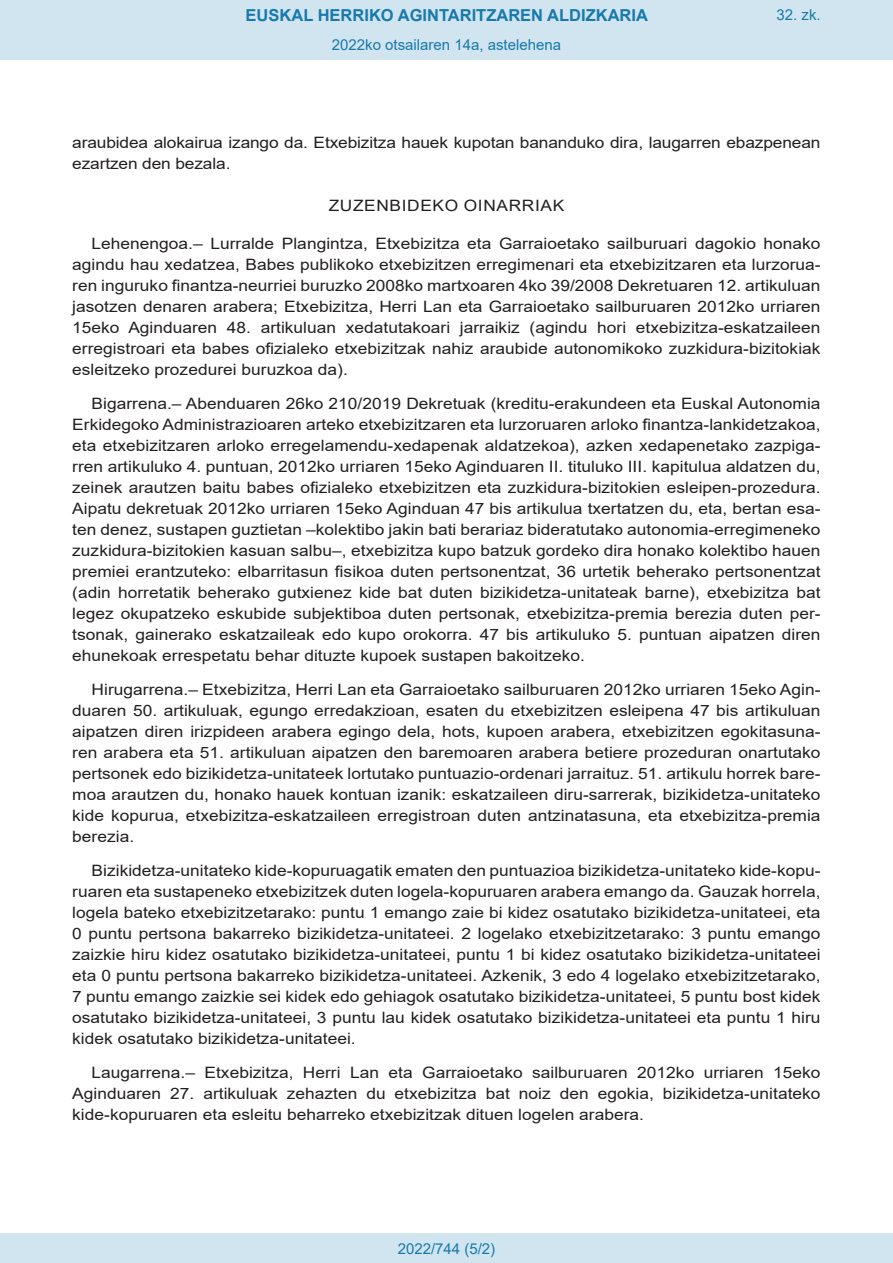
<style>
.page{position:relative;width:893px;height:1263px;background:#fff}
.page>*{position:absolute;margin:0;border:0;box-sizing:border-box;transform-origin:0 0}
.t1{font:700 16.5px "Arial";color:#1879ad}
.BOPVDetalle{font:15.6px/21px "Arial";color:#231f20;text-align:justify;scale:1.11 1}
.BOPVClave{font:15.6px "Arial";letter-spacing:.035em;color:#231f20;scale:1.11 1}
.Paginacion_Centro{font:15px "Arial";color:#1879ad}
</style>
<div class="page">
<div style="left:0;top:0;width:893px;height:60px;background:#d0e5f0"></div>
<div style="left:0;top:1233px;width:893px;height:30px;background:#d0e5f0"></div>
<p class="t1" style="left:246px;top:3px;width:404px">EUSKAL HERRIKO AGINTARITZAREN ALDIZKARIA</p>
<p class="Paginacion_Centro" style="left:332px;top:35px;width:231px">2022ko otsailaren 14a, astelehena</p>
<p class="Paginacion_Centro" style="left:776px;top:5px;width:46px">32. zk.</p>
<p class="BOPVDetalle" style="left:72px;top:132px;width:675px">araubidea alokairua izango da. Etxebizitza hauek kupotan bananduko dira, laugarren ebazpenean ezartzen den bezala.</p>
<p class="BOPVClave" style="left:329px;top:195px;width:214px">ZUZENBIDEKO OINARRIAK</p>
<p class="BOPVDetalle" style="left:72px;top:233px;width:676px;text-indent:19px">Lehenengoa.– Lurralde Plangintza, Etxebizitza eta Garraioetako sailburuari dagokio honako agindu hau xedatzea, Babes publikoko etxebizitzen erregimenari eta etxebizitzaren eta lurzorua&shy;ren inguruko finantza-neurriei buruzko 2008ko martxoaren 4ko 39/2008 Dekretuaren 12. artikuluan jasotzen denaren arabera; Etxebizitza, Herri Lan eta Garraioetako sailburuaren 2012ko urriaren 15eko Aginduaren 48. artikuluan xedatutakoari jarraikiz (agindu hori etxebizitza-eskatzaileen erregistroari eta babes ofizialeko etxebizitzak nahiz araubide autonomikoko zuzkidura-bizitokiak esleitzeko prozedurei buruzkoa da).</p>
<p class="BOPVDetalle" style="left:72px;top:393px;width:676px;text-indent:19px">Bigarrena.– Abenduaren 26ko 210/2019 Dekretuak (kreditu-erakundeen eta Euskal Autonomia Erkidegoko Administrazioaren arteko etxebizitzaren eta lurzoruaren arloko finantza-lankidetzakoa, eta etxebizitzaren arloko erregelamendu-xedapenak aldatzekoa), azken xedapenetako zazpiga&shy;rren artikuluko 4. puntuan, 2012ko urriaren 15eko Aginduaren II. tituluko III. kapitulua aldatzen du, zeinek arautzen baitu babes ofizialeko etxebizitzen eta zuzkidura-bizitokien esleipen-prozedura.<br>Aipatu dekretuak 2012ko urriaren 15eko Aginduan 47 bis artikulua txertatzen du, eta, bertan esa&shy;ten denez, sustapen guztietan –kolektibo jakin bati berariaz bideratutako autonomia-erregimeneko zuzkidura-bizitokien kasuan salbu–, etxebizitza kupo batzuk gordeko dira honako kolektibo hauen premiei erantzuteko: elbarritasun fisikoa duten pertsonentzat, 36 urtetik beherako pertsonentzat (adin horretatik beherako gutxienez kide bat duten bizikidetza-unitateak barne), etxebizitza bat legez okupatzeko eskubide subjektiboa duten pertsonak, etxebizitza-premia berezia duten per&shy;tsonak, gainerako eskatzaileak edo kupo orokorra. 47 bis artikuluko 5. puntuan aipatzen diren ehunekoak errespetatu behar dituzte kupoek sustapen bakoitzeko.</p>
<p class="BOPVDetalle" style="left:72px;top:679px;width:676px;text-indent:19px">Hirugarrena.– Etxebizitza, Herri Lan eta Garraioetako sailburuaren 2012ko urriaren 15eko Agin&shy;duaren 50. artikuluak, egungo erredakzioan, esaten du etxebizitzen esleipena 47 bis artikuluan aipatzen diren irizpideen arabera egingo dela, hots, kupoen arabera, etxebizitzen egokitasuna&shy;ren arabera eta 51. artikuluan aipatzen den baremoaren arabera betiere prozeduran onartutako pertsonek edo bizikidetza-unitateek lortutako puntuazio-ordenari jarraituz. 51. artikulu horrek bare&shy;moa arautzen du, honako hauek kontuan izanik: eskatzaileen diru-sarrerak, bizikidetza-unitateko kide kopurua, etxebizitza-eskatzaileen erregistroan duten antzinatasuna, eta etxebizitza-premia berezia.</p>
<p class="BOPVDetalle" style="left:72px;top:860px;width:676px;text-indent:19px">Bizikidetza-unitateko kide-kopuruagatik ematen den puntuazioa bizikidetza-unitateko kide-kopu&shy;ruaren eta sustapeneko etxebizitzek duten logela-kopuruaren arabera emango da. Gauzak horrela, logela bateko etxebizitzetarako: puntu 1 emango zaie bi kidez osatutako bizikidetza-unitateei, eta 0 puntu pertsona bakarreko bizikidetza-unitateei. 2 logelako etxebizitzetarako: 3 puntu emango zaizkie hiru kidez osatutako bizikidetza-unitateei, puntu 1 bi kidez osatutako bizikidetza-unitateei eta 0 puntu pertsona bakarreko bizikidetza-unitateei. Azkenik, 3 edo 4 logelako etxebizitzetarako, 7 puntu emango zaizkie sei kidek edo gehiagok osatutako bizikidetza-unitateei, 5 puntu bost kidek osatutako bizikidetza-unitateei, 3 puntu lau kidek osatutako bizikidetza-unitateei eta puntu 1 hiru kidek osatutako bizikidetza-unitateei.</p>
<p class="BOPVDetalle" style="left:72px;top:1061px;width:676px;text-indent:19px">Laugarrena.– Etxebizitza, Herri Lan eta Garraioetako sailburuaren 2012ko urriaren 15eko Aginduaren 27. artikuluak zehazten du etxebizitza bat noiz den egokia, bizikidetza-unitateko kide-kopuruaren eta esleitu beharreko etxebizitzak dituen logelen arabera.</p>
<p class="Paginacion_Centro" style="left:398px;top:1238px;width:99px">2022/744 (5/2)</p>
</div>
